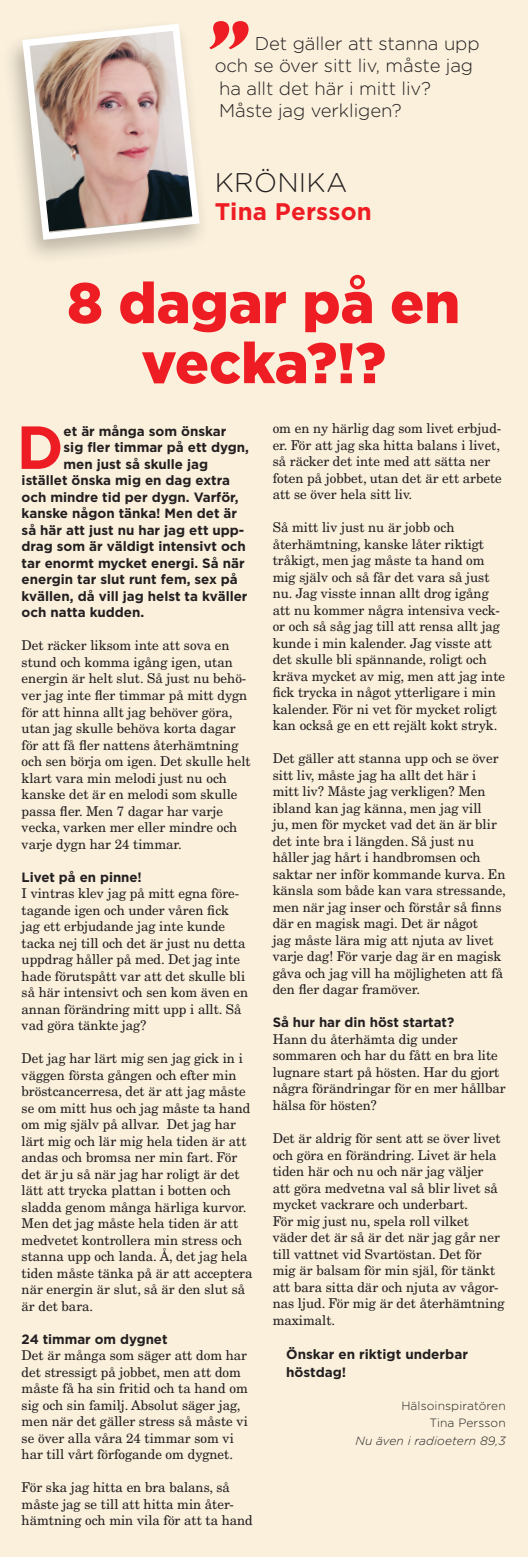
<style>
.page{position:relative;width:528px;height:1557px;background:#fff}
.page>*{position:absolute;margin:0;border:0;box-sizing:border-box;transform-origin:0 0}
.t1{font:700 60.6px "Gotham";color:#ee1d23}
.t2{font:900 57px/60px "Gotham";color:#ee1d23;text-align:center}
.t3{font:300 27px "Gotham Rounded";letter-spacing:.01em;color:#231f20}
.t4{font:700 24px "Gotham";letter-spacing:.01em;color:#ee1d23}
.t5{font:300 18.45px/22.5px "Gotham Rounded";letter-spacing:-.005em;color:#231f20}
.t6{font:13.5px/16.5px "New Century Schlbk LT Std";color:#231f20}
.t7{font:700 13.5px/18px "Gotham";color:#231f20}
.t8{font:300 12px/16.5px "Gotham Rounded";letter-spacing:.01em;color:#231f20;text-align:right}
.t9{font:italic 300 12px "Gotham Rounded";letter-spacing:.01em;color:#231f20}
</style>
<div class="page">
<div style="left:0;top:0;width:527px;height:1556px;background:#faf0dc"></div>
<div style="left:2px;top:18px;width:208px;height:247px;background:#231f20;opacity:.3"></div>
<svg style="left:19px;top:20px;width:184px;height:223px;background:#c7b4aa"></svg>
<svg style="left:209px;top:21px;width:39px;height:28px"></svg>
<h3 class="t5" style="left:214px;top:31px;width:266px;text-indent:40px">Det gäller att stanna upp och se över sitt liv, måste jag ha allt det här i mitt liv?<br>Måste jag verkligen?</h3>
<h3 class="t3" style="left:214px;top:165px;width:134px">KRÖNIKA</h3>
<h3 class="t4" style="left:214px;top:198px;width:158px">Tina Persson</h3>
<h2 class="t2" style="left:67px;top:271px;width:394px">8 dagar på en vecka?!?</h2>
<h1 class="t1" style="left:17px;top:412px;width:48px">D</h1>
<p class="t7" style="left:63px;top:422px;width:164px">et är många som önskar</p>
<p class="t7" style="left:63px;top:438px;width:187px">sig fler timmar på ett dygn,</p>
<p class="t7" style="left:63px;top:455px;width:146px">men just så skulle jag</p>
<p class="t7" style="left:22px;top:471px;width:210px">istället önska mig en dag extra</p>
<p class="t7" style="left:22px;top:488px;width:218px">och mindre tid per dygn. Varför,</p>
<p class="t7" style="left:22px;top:504px;width:217px">kanske någon tänka! Men det är</p>
<p class="t7" style="left:22px;top:521px;width:224px">så här att just nu har jag ett upp-</p>
<p class="t7" style="left:22px;top:537px;width:225px">drag som är väldigt intensivt och</p>
<p class="t7" style="left:22px;top:554px;width:224px">tar enormt mycket energi. Så när</p>
<p class="t7" style="left:22px;top:570px;width:217px">energin tar slut runt fem, sex på</p>
<p class="t7" style="left:22px;top:587px;width:227px">kvällen, då vill jag helst ta kväller</p>
<p class="t7" style="left:22px;top:603px;width:124px">och natta kudden.</p>
<p class="t6" style="left:22px;top:637px;width:230px">Det räcker liksom inte att sova en stund och komma igång igen, utan energin är helt slut. Så just nu behö&shy;ver jag inte fler timmar på mitt dygn för att hinna allt jag behöver göra, utan jag skulle behöva korta dagar för att få fler nattens återhämtning och sen börja om igen. Det skulle helt klart vara min melodi just nu och kanske det är en melodi som skulle passa fler. Men 7 dagar har varje vecka, varken mer eller mindre och varje dygn har 24 timmar.</p>
<p class="t7" style="left:22px;top:867px;width:122px">Livet på en pinne!</p>
<p class="t6" style="left:22px;top:885px;width:228px">I vintras klev jag på mitt egna före&shy;tagande igen och under våren fick jag ett erbjudande jag inte kunde tacka nej till och det är just nu detta uppdrag håller på med. Det jag inte hade förutspått var att det skulle bli så här intensivt och sen kom även en annan förändring mitt upp i allt. Så vad göra tänkte jag?</p>
<p class="t6" style="left:22px;top:1050px;width:232px">Det jag har lärt mig sen jag gick in i väggen första gången och efter min bröstcancerresa, det är att jag måste se om mitt hus och jag måste ta hand om mig själv på allvar. Det jag har lärt mig och lär mig hela tiden är att andas och bromsa ner min fart. För det är ju så när jag har roligt är det lätt att trycka plattan i botten och sladda genom många härliga kurvor.<br>Men det jag måste hela tiden är att medvetet kontrollera min stress och stanna upp och landa. Å, det jag hela tiden måste tänka på är att acceptera när energin är slut, så är den slut så är det bara.</p>
<p class="t7" style="left:22px;top:1329px;width:147px">24 timmar om dygnet</p>
<p class="t6" style="left:22px;top:1346px;width:227px">Det är många som säger att dom har det stressigt på jobbet, men att dom måste få ha sin fritid och ta hand om sig och sin familj. Absolut säger jag, men när det gäller stress så måste vi se över alla våra 24 timmar som vi har till vårt förfogande om dygnet.</p>
<p class="t6" style="left:22px;top:1478px;width:232px">För ska jag hitta en bra balans, så måste jag se till att hitta min åter&shy;hämtning och min vila för att ta hand</p>
<p class="t6" style="left:272px;top:420px;width:230px">om en ny härlig dag som livet erbjud&shy;er. För att jag ska hitta balans i livet, så räcker det inte med att sätta ner foten på jobbet, utan det är ett arbete att se över hela sitt liv.</p>
<p class="t6" style="left:272px;top:519px;width:234px">Så mitt liv just nu är jobb och återhämtning, kanske låter riktigt tråkigt, men jag måste ta hand om mig själv och så får det vara så just nu. Jag visste innan allt drog igång att nu kommer några intensiva veck&shy;or och så såg jag till att rensa allt jag kunde i min kalender. Jag visste att det skulle bli spännande, roligt och kräva mycket av mig, men att jag inte fick trycka in något ytterligare i min kalender. För ni vet för mycket roligt kan också ge en ett rejält kokt stryk.</p>
<p class="t6" style="left:272px;top:750px;width:234px">Det gäller att stanna upp och se över sitt liv, måste jag ha allt det här i mitt liv? Måste jag verkligen? Men ibland kan jag känna, men jag vill<br>ju, men för mycket vad det än är blir det inte bra i längden. Så just nu håller jag hårt i handbromsen och saktar ner inför kommande kurva. En känsla som både kan vara stressande, men när jag inser och förstår så finns där en magisk magi. Det är något<br>jag måste lära mig att njuta av livet varje dag! För varje dag är en magisk gåva och jag vill ha möjligheten att få den fler dagar framöver.</p>
<p class="t7" style="left:272px;top:1013px;width:183px">Så hur har din höst startat?</p>
<p class="t6" style="left:272px;top:1030px;width:234px">Hann du återhämta dig under sommaren och har du fått en bra lite lugnare start på hösten. Har du gjort några förändringar för en mer hållbar hälsa för hösten?</p>
<p class="t6" style="left:272px;top:1129px;width:233px">Det är aldrig för sent att se över livet och göra en förändring. Livet är hela tiden här och nu och när jag väljer<br>att göra medvetna val så blir livet så mycket vackrare och underbart.<br>För mig just nu, spela roll vilket väder det är så är det när jag går ner till vattnet vid Svartöstan. Det för mig är balsam för min själ, för tänkt att bara sitta där och njuta av vågor&shy;nas ljud. För mig är det återhämtning maximalt.</p>
<p class="t7" style="left:286px;top:1344px;width:183px">Önskar en riktigt underbar höstdag!</p>
<p class="t8" style="left:401px;top:1396px;width:106px">Hälsoinspiratören<br>Tina Persson</p>
<p class="t9" style="left:355px;top:1432px;width:152px">Nu även i radioetern 89,3</p>
</div>
